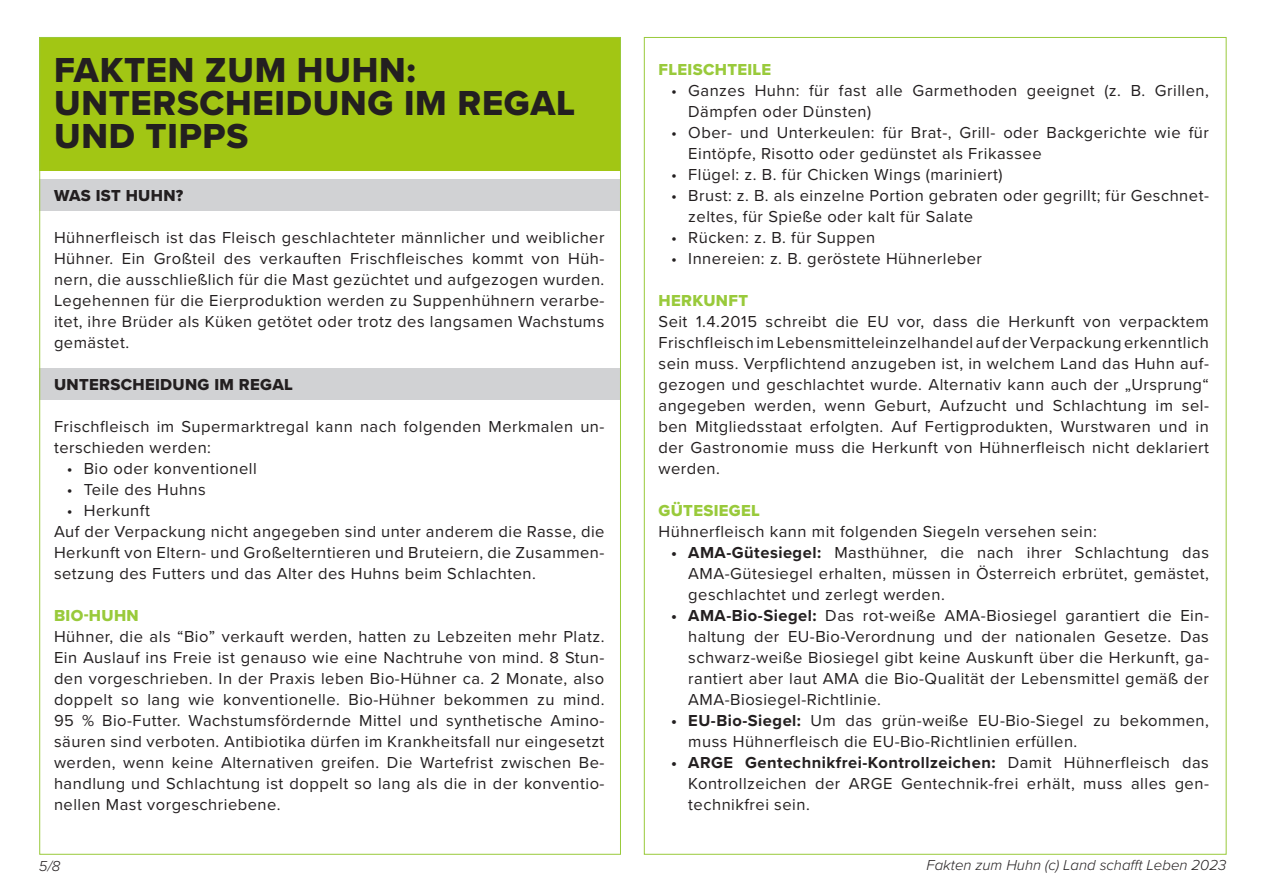
<style>
.page{position:relative;width:1263px;height:893px;background:#fff}
.page>*{position:absolute;margin:0;border:0;box-sizing:border-box;transform-origin:0 0}
.overhead{font:36px/33px "Proxima Nova Extrabld";letter-spacing:.02em;color:#231f20}
.Fließtext1{font:16.5px/21px "Proxima Nova";letter-spacing:.03em;color:#231f20;text-align:justify}
.head_grau_1{font:16.5px "Proxima Nova Extrabld";letter-spacing:.02em;color:#231f20}
.head_gruen1{font:16.5px "Proxima Nova Extrabld";letter-spacing:.02em;color:#99ca3b}
.Fließtext1-2{font:16.5px "Proxima Nova Extrabld";letter-spacing:.02em;color:#99ca3b}
.t1{font:italic 300 15px "Proxima Nova";color:#231f20}
.s1{font-weight:700}
</style>
<div class="page">
<div style="left:39px;top:37px;width:582px;height:134px;background:#a2c614"></div>
<div style="left:39px;top:179px;width:582px;height:32px;background:#d1d2d4"></div>
<div style="left:39px;top:368px;width:582px;height:32px;background:#d1d2d4"></div>
<p class="overhead" style="left:54px;top:56px;width:523px">FAKTEN ZUM HUHN:<br>UNTERSCHEIDUNG IM REGAL<br>UND TIPPS</p>
<p class="head_grau_1" style="left:54px;top:186px;width:131px">WAS IST HUHN?</p>
<p class="Fließtext1" style="left:54px;top:227px;width:552px">Hühnerfleisch ist das Fleisch geschlachteter männlicher und weiblicher Hühner. Ein Großteil des verkauften Frischfleisches kommt von Hüh&shy;nern, die ausschließlich für die Mast gezüchtet und aufgezogen wurden.<br>Legehennen für die Eierproduktion werden zu Suppenhühnern verarbe&shy;itet, ihre Brüder als Küken getötet oder trotz des langsamen Wachstums gemästet.</p>
<p class="head_grau_1" style="left:54px;top:375px;width:240px">UNTERSCHEIDUNG IM REGAL</p>
<p class="Fließtext1" style="left:54px;top:416px;width:552px">Frischfleisch im Supermarktregal kann nach folgenden Merkmalen un&shy;terschieden werden:</p>
<p class="Fließtext1" style="left:67px;top:458px;width:192px">• Bio oder konventionell</p>
<p class="Fließtext1" style="left:67px;top:479px;width:141px">• Teile des Huhns</p>
<p class="Fließtext1" style="left:67px;top:500px;width:85px">• Herkunft</p>
<p class="Fließtext1" style="left:54px;top:521px;width:552px">Auf der Verpackung nicht angegeben sind unter anderem die Rasse, die Herkunft von Eltern- und Großelterntieren und Bruteiern, die Zusammen&shy;setzung des Futters und das Alter des Huhns beim Schlachten.</p>
<p class="Fließtext1-2" style="left:54px;top:606px;width:86px">BIO-HUHN</p>
<p class="Fließtext1" style="left:54px;top:626px;width:552px">Hühner, die als “Bio” verkauft werden, hatten zu Lebzeiten mehr Platz.<br>Ein Auslauf ins Freie ist genauso wie eine Nachtruhe von mind. 8 Stun&shy;den vorgeschrieben. In der Praxis leben Bio-Hühner ca. 2 Monate, also doppelt so lang wie konventionelle. Bio-Hühner bekommen zu mind.<br>95 % Bio-Futter. Wachstumsfördernde Mittel und synthetische Amino&shy;säuren sind verboten. Antibiotika dürfen im Krankheitsfall nur eingesetzt werden, wenn keine Alternativen greifen. Die Wartefrist zwischen Be&shy;handlung und Schlachtung ist doppelt so lang als die in der konventio&shy;nellen Mast vorgeschriebene.</p>
<p class="head_gruen1" style="left:658px;top:60px;width:114px">FLEISCHTEILE</p>
<p class="Fließtext1" style="left:688px;top:80px;width:522px;text-indent:-17px">• Ganzes Huhn: für fast alle Garmethoden geeignet (z. B. Grillen,<br>Dämpfen oder Dünsten)</p>
<p class="Fließtext1" style="left:688px;top:122px;width:522px;text-indent:-17px">• Ober- und Unterkeulen: für Brat-, Grill- oder Backgerichte wie für<br>Eintöpfe, Risotto oder gedünstet als Frikassee</p>
<p class="Fließtext1" style="left:671px;top:164px;width:333px">• Flügel: z. B. für Chicken Wings (mariniert)</p>
<p class="Fließtext1" style="left:688px;top:185px;width:522px;text-indent:-17px">• Brust: z. B. als einzelne Portion gebraten oder gegrillt; für Geschnet&shy;zeltes, für Spieße oder kalt für Salate</p>
<p class="Fließtext1" style="left:671px;top:227px;width:206px">• Rücken: z. B. für Suppen</p>
<p class="Fließtext1" style="left:671px;top:248px;width:312px">• Innereien: z. B. geröstete Hühnerleber</p>
<p class="head_gruen1" style="left:658px;top:291px;width:91px">HERKUNFT</p>
<p class="Fließtext1" style="left:658px;top:311px;width:552px">Seit 1.4.2015 schreibt die EU vor, dass die Herkunft von verpacktem Frischfleisch im Lebensmitteleinzelhandel auf der Verpackung erkenntlich sein muss. Verpflichtend anzugeben ist, in welchem Land das Huhn auf&shy;gezogen und geschlachtet wurde. Alternativ kann auch der „Ursprung“ angegeben werden, wenn Geburt, Aufzucht und Schlachtung im sel&shy;ben Mitgliedsstaat erfolgten. Auf Fertigprodukten, Wurstwaren und in der Gastronomie muss die Herkunft von Hühnerfleisch nicht deklariert werden.</p>
<p class="head_gruen1" style="left:658px;top:501px;width:103px">GÜTESIEGEL</p>
<p class="Fließtext1" style="left:658px;top:521px;width:440px">Hühnerfleisch kann mit folgenden Siegeln versehen sein:</p>
<p class="Fließtext1" style="left:688px;top:542px;width:522px;text-indent:-17px"><span class="s1">• AMA-Gütesiegel:</span> Masthühner, die nach ihrer Schlachtung das AMA-Gütesiegel erhalten, müssen in Österreich erbrütet, gemästet, geschlachtet und zerlegt werden.</p>
<p class="Fließtext1" style="left:688px;top:605px;width:522px;text-indent:-17px"><span class="s1">• AMA-Bio-Siegel:</span> Das rot-weiße AMA-Biosiegel garantiert die Ein&shy;haltung der EU-Bio-Verordnung und der nationalen Gesetze. Das schwarz-weiße Biosiegel gibt keine Auskunft über die Herkunft, ga&shy;rantiert aber laut AMA die Bio-Qualität der Lebensmittel gemäß der AMA-Biosiegel-Richtlinie.</p>
<p class="Fließtext1" style="left:688px;top:710px;width:522px;text-indent:-17px"><span class="s1">• EU-Bio-Siegel:</span> Um das grün-weiße EU-Bio-Siegel zu bekommen, muss Hühnerfleisch die EU-Bio-Richtlinien erfüllen.</p>
<p class="Fließtext1" style="left:688px;top:752px;width:522px;text-indent:-17px"><span class="s1">• ARGE Gentechnikfrei-Kontrollzeichen:</span> Damit Hühnerfleisch das Kontrollzeichen der ARGE Gentechnik-frei erhält, muss alles gen&shy;technikfrei sein.</p>
<p class="t1" style="left:39px;top:854px;width:23px">5/8</p>
<p class="t1" style="left:926px;top:854px;width:301px">Fakten zum Huhn (c) Land schafft Leben 2023</p>
</div>
